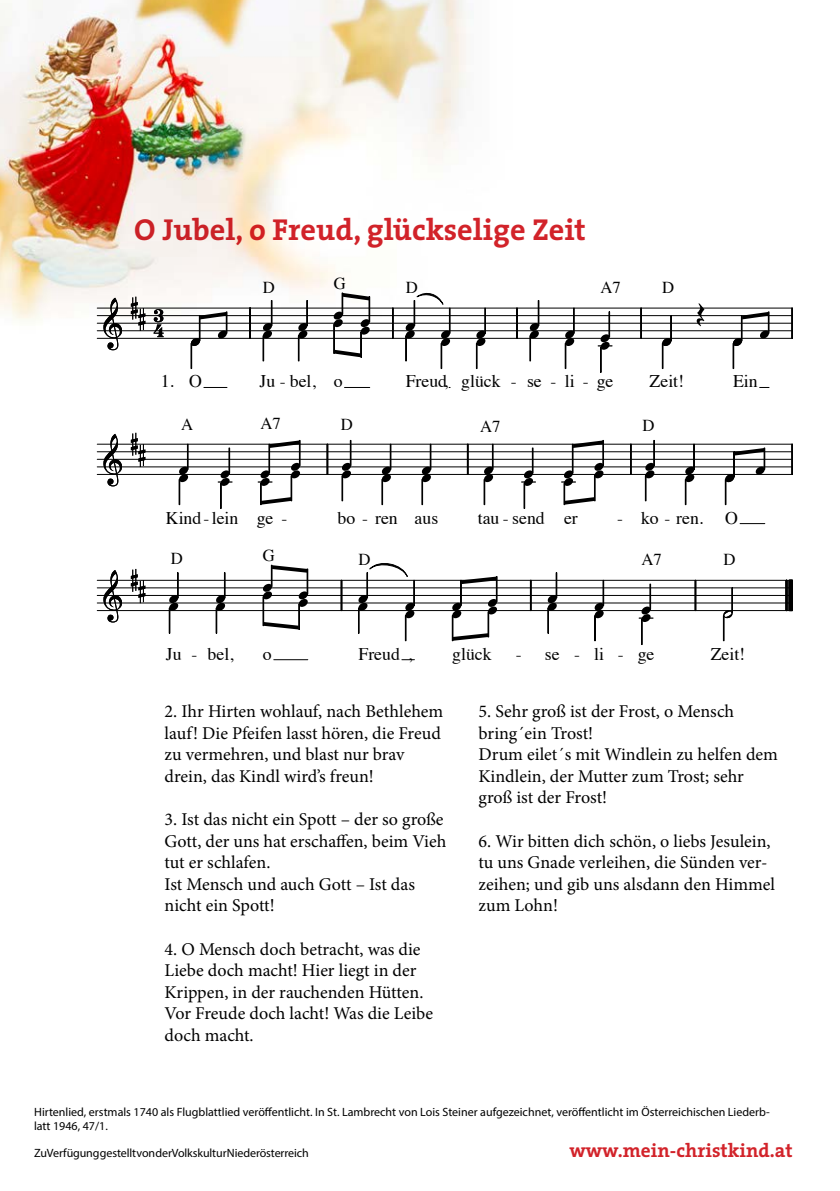
<style>
.page{position:relative;width:840px;height:1191px;background:#fff}
.page>*{position:absolute;margin:0;border:0;box-sizing:border-box;transform-origin:0 0}
.t1{font:700 30.4px "The Serif";color:#d2232a}
.t2{font:700 19.4px "The Serif";color:#d2232a}
.t3{font:18px/21.6px "Minion Pro";color:#000}
.t4{font:17.8px "Times";color:#000}
.t5{font:16.6px "Times";color:#000}
.t6{font:12px/14.4px "Myriad Pro";color:#000}
</style>
<div class="page">
<hr style="left:273px;top:659px;width:34px;height:1px;background:#000">
<svg style="left:401px;top:659px;width:13px;height:1px"></svg>
<img style="left:0;top:0;width:793px;height:641px">
<h1 class="t1" style="left:134px;top:204px;width:453px">O Jubel, o Freud, glückselige Zeit</h1>
<p class="t5" style="left:263px;top:272px;width:14px">D</p>
<p class="t5" style="left:333px;top:268px;width:14px">G</p>
<p class="t5" style="left:405px;top:272px;width:14px">D</p>
<p class="t5" style="left:600px;top:272px;width:22px">A7</p>
<p class="t5" style="left:662px;top:272px;width:14px">D</p>
<p class="t4" style="left:161px;top:365px;width:43px">1. O</p>
<p class="t4" style="left:259px;top:365px;width:84px">Ju - bel, o</p>
<p class="t4" style="left:405px;top:365px;width:209px">Freud, glück - se - li - ge</p>
<p class="t4" style="left:649px;top:365px;width:36px">Zeit!</p>
<p class="t4" style="left:732px;top:365px;width:26px">Ein</p>
<p class="t5" style="left:181px;top:409px;width:14px">A</p>
<p class="t5" style="left:260px;top:408px;width:22px">A7</p>
<p class="t5" style="left:340px;top:408px;width:14px">D</p>
<p class="t5" style="left:480px;top:411px;width:22px">A7</p>
<p class="t5" style="left:642px;top:409px;width:14px">D</p>
<p class="t4" style="left:166px;top:501px;width:123px">Kind -lein ge -</p>
<p class="t4" style="left:337px;top:501px;width:102px">bo - ren aus</p>
<p class="t4" style="left:477px;top:501px;width:101px">tau - send er</p>
<p class="t4" style="left:616px;top:501px;width:122px">- ko - ren. O</p>
<p class="t5" style="left:171px;top:543px;width:14px">D</p>
<p class="t5" style="left:263px;top:540px;width:14px">G</p>
<p class="t5" style="left:358px;top:544px;width:14px">D</p>
<p class="t5" style="left:641px;top:544px;width:22px">A7</p>
<p class="t5" style="left:723px;top:544px;width:14px">D</p>
<p class="t4" style="left:166px;top:637px;width:69px">Ju - bel,</p>
<p class="t4" style="left:263px;top:637px;width:10px">o</p>
<p class="t4" style="left:358px;top:637px;width:55px">Freud ,</p>
<p class="t4" style="left:452px;top:637px;width:41px">glück</p>
<p class="t4" style="left:515px;top:637px;width:140px">- se-li-ge</p>
<p class="t4" style="left:710px;top:637px;width:36px">Zeit!</p>
<p class="t3" style="left:164px;top:700px;width:280px">2. Ihr Hirten wohlauf, nach Bethlehem lauf! Die Pfeifen lasst hören, die Freud zu vermehren, und blast nur brav drein, das Kindl wird’s freun!</p>
<p class="t3" style="left:164px;top:808px;width:283px">3. Ist das nicht ein Spott – der so große<br>Gott, der uns hat erschaffen, beim Vieh tut er schlafen.<br>Ist Mensch und auch Gott – Ist das nicht ein Spott!</p>
<p class="t3" style="left:164px;top:938px;width:270px">4. O Mensch doch betracht, was die<br>Liebe doch macht! Hier liegt in der<br>Krippen, in der rauchenden Hütten.<br>Vor Freude doch lacht! Was die Leibe doch macht.</p>
<p class="t3" style="left:478px;top:700px;width:301px">5. Sehr groß ist der Frost, o Mensch bring´ein Trost!<br>Drum eilet´s mit Windlein zu helfen dem<br>Kindlein, der Mutter zum Trost; sehr groß ist der Frost!</p>
<p class="t3" style="left:478px;top:830px;width:297px">6. Wir bitten dich schön, o liebs Jesulein, tu uns Gnade verleihen, die Sünden ver&shy;zeihen; und gib uns alsdann den Himmel zum Lohn!</p>
<p class="t6" style="left:34px;top:1104px;width:737px">Hirtenlied, erstmals 1740 als Flugblattlied veröffentlicht. In St. Lambrecht von Lois Steiner aufgezeichnet, veröffentlicht im Österreichischen Liederb&shy;latt 1946, 47/1.</p>
<p class="t6" style="left:34px;top:1145px;width:276px">Zu Verfügung gestellt von der Volkskultur Niederösterreich</p>
<p class="t2" style="left:569px;top:1134px;width:224px">www.mein-christkind.at</p>
</div>
